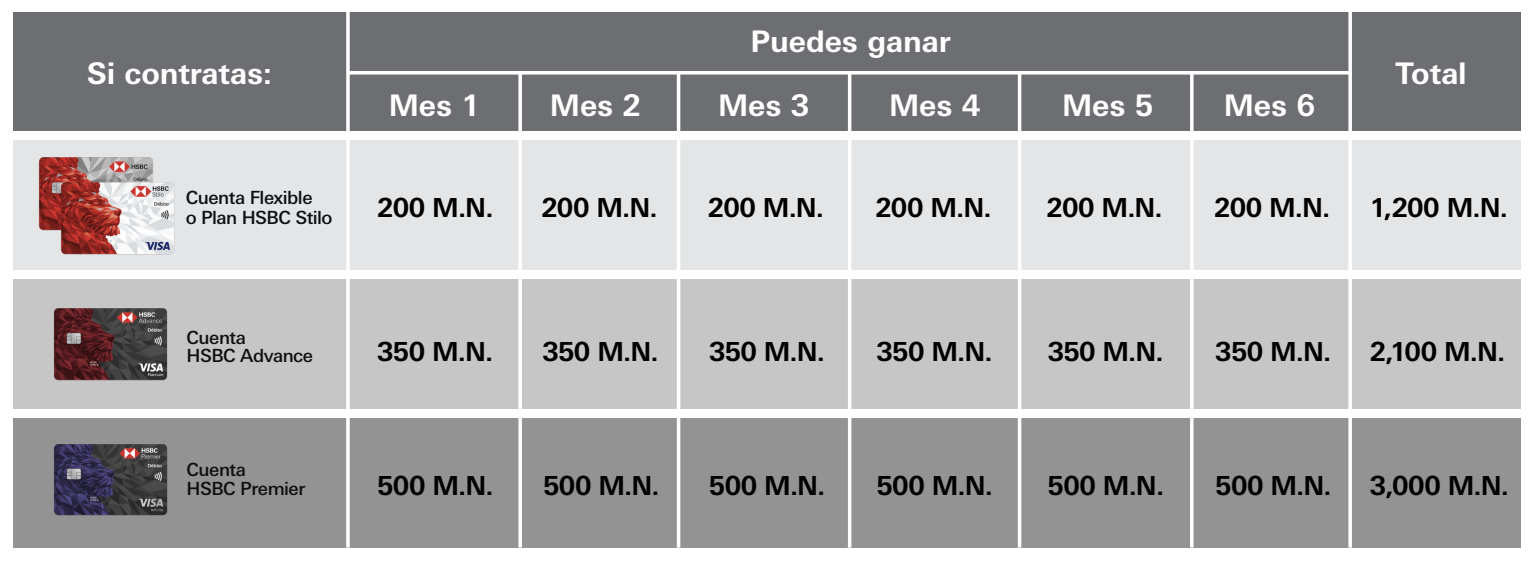
<style>
.page{position:relative;width:1534px;height:562px;background:#fff}
.page>*{position:absolute;margin:0;border:0;box-sizing:border-box;transform-origin:0 0}
.t1{font:700 29.75px "Univers Nextfor HSBC";letter-spacing:-.005em;color:#fff}
.t2{font:700 26.25px "Univers Nextfor HSBC";letter-spacing:-.03em;color:#000}
.t3{font:500 18.2px/18.2px "Univers Nextfor HSBC";letter-spacing:-.03em;color:#0e0f10}
</style>
<div class="page">
<div style="left:14px;top:140px;width:1507px;height:130px;background:#e4e5e6"></div>
<div style="left:14px;top:279px;width:1507px;height:130px;background:#c6c6c6"></div>
<div style="left:14px;top:418px;width:1507px;height:129px;background:#939393"></div>
<div style="left:14px;top:12px;width:1507px;height:118px;background:#6d6e71"></div>
<svg style="left:346px;top:12px;width:4px;height:535px;background:#f5f5f5"></svg>
<svg style="left:518px;top:75px;width:4px;height:472px;background:#f6f6f6"></svg>
<hr style="left:677px;top:73px;width:3px;height:474px;background:#fff">
<svg style="left:348px;top:71px;width:1000px;height:4px;background:#eceded"></svg>
<hr style="left:848px;top:73px;width:3px;height:474px;background:#fff">
<hr style="left:1018px;top:73px;width:3px;height:474px;background:#fff">
<svg style="left:1190px;top:73px;width:4px;height:474px;background:#f6f6f6"></svg>
<svg style="left:1348px;top:12px;width:4px;height:535px;background:#f5f5f5"></svg>
<img style="left:38px;top:157px;width:116px;height:74px">
<img style="left:55px;top:177px;width:120px;height:78px">
<img style="left:54px;top:308px;width:114px;height:73px">
<img style="left:54px;top:444px;width:114px;height:72px">
<p class="t1" style="left:87px;top:52px;width:187px">Si contratas:</p>
<p class="t3" style="left:186px;top:186px;width:148px;line-height:20.1px">Cuenta Flexible<br>o Plan HSBC Stilo</p>
<p class="t3" style="left:187px;top:327px;width:128px">Cuenta<br>HSBC Advance</p>
<p class="t3" style="left:187px;top:459px;width:120px">Cuenta<br>HSBC Premier</p>
<p class="t1" style="left:389px;top:84px;width:93px">Mes 1</p>
<p class="t1" style="left:750px;top:20px;width:202px">Puedes ganar</p>
<p class="t1" style="left:550px;top:84px;width:93px">Mes 2</p>
<p class="t1" style="left:718px;top:84px;width:93px">Mes 3</p>
<p class="t1" style="left:889px;top:84px;width:93px">Mes 4</p>
<p class="t1" style="left:1062px;top:84px;width:93px">Mes 5</p>
<p class="t1" style="left:1224px;top:84px;width:93px">Mes 6</p>
<p class="t1" style="left:1395px;top:52px;width:73px">Total</p>
<p class="t2" style="left:377px;top:189px;width:118px">200 M.N.</p>
<p class="t2" style="left:541px;top:189px;width:118px">200 M.N.</p>
<p class="t2" style="left:708px;top:189px;width:118px">200 M.N.</p>
<p class="t2" style="left:875px;top:189px;width:118px">200 M.N.</p>
<p class="t2" style="left:1047px;top:189px;width:118px">200 M.N.</p>
<p class="t2" style="left:1214px;top:189px;width:118px">200 M.N.</p>
<p class="t2" style="left:1370px;top:189px;width:140px">1,200 M.N.</p>
<p class="t2" style="left:377px;top:333px;width:118px">350 M.N.</p>
<p class="t2" style="left:543px;top:333px;width:118px">350 M.N.</p>
<p class="t2" style="left:709px;top:333px;width:118px">350 M.N.</p>
<p class="t2" style="left:877px;top:333px;width:118px">350 M.N.</p>
<p class="t2" style="left:1048px;top:333px;width:118px">350 M.N.</p>
<p class="t2" style="left:1215px;top:333px;width:118px">350 M.N.</p>
<p class="t2" style="left:1370px;top:333px;width:137px">2,100 M.N.</p>
<p class="t2" style="left:377px;top:467px;width:118px">500 M.N.</p>
<p class="t2" style="left:543px;top:467px;width:118px">500 M.N.</p>
<p class="t2" style="left:709px;top:467px;width:118px">500 M.N.</p>
<p class="t2" style="left:877px;top:467px;width:118px">500 M.N.</p>
<p class="t2" style="left:1048px;top:467px;width:118px">500 M.N.</p>
<p class="t2" style="left:1215px;top:467px;width:118px">500 M.N.</p>
<p class="t2" style="left:1370px;top:467px;width:141px">3,000 M.N.</p>
</div>
